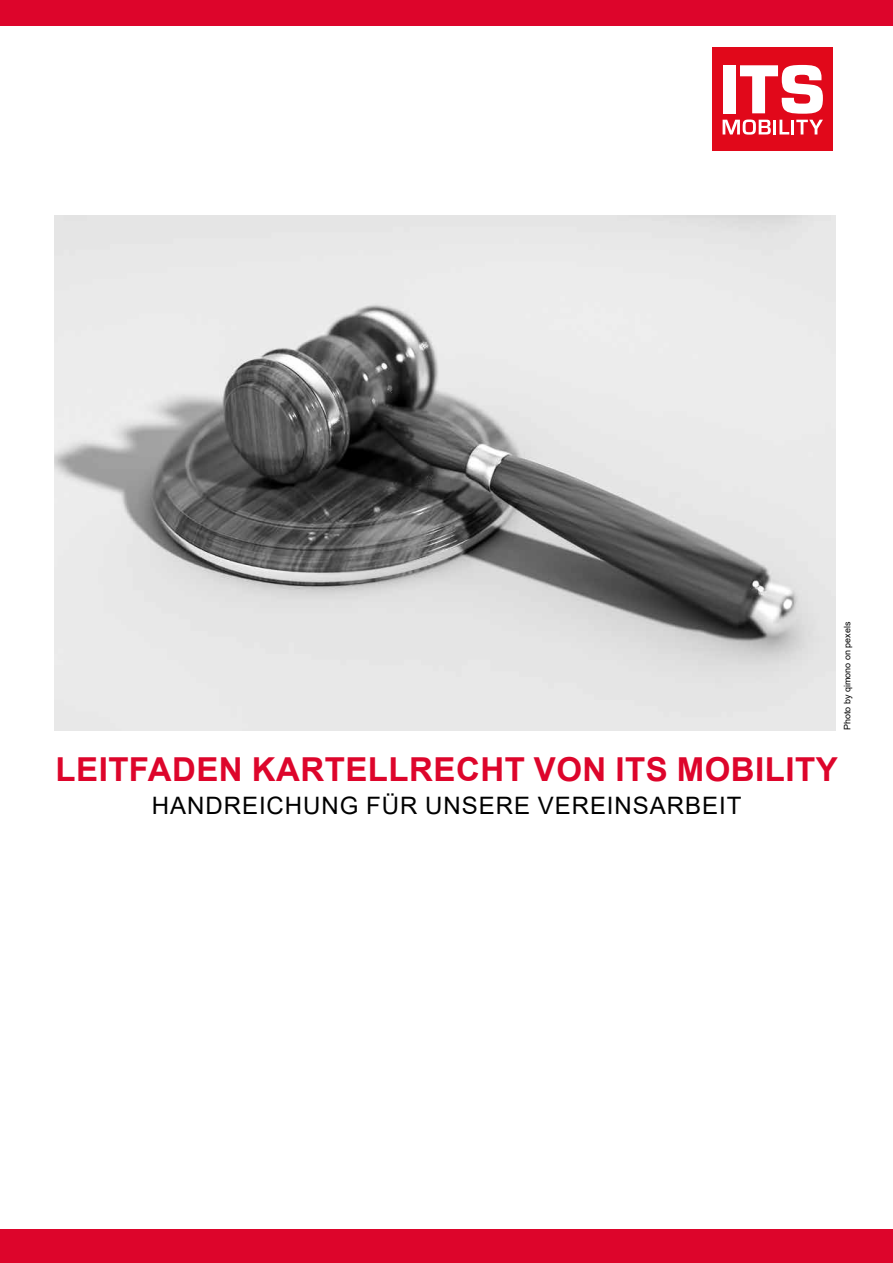
<style>
.page{position:relative;width:893px;height:1263px;background:#fff}
.page>*{position:absolute;margin:0;border:0;box-sizing:border-box;transform-origin:0 0}
.t1{font:700 33px "Arial";letter-spacing:.015em;color:#dd052b}
.t2{font:24px "Arial";letter-spacing:.04em;color:#000}
.t3{font:9px "Arial";color:#000}
</style>
<div class="page">
<div style="left:0;top:0;width:893px;height:26px;background:#dd052b"></div>
<div style="left:0;top:1229px;width:893px;height:34px;background:#dd052b"></div>
<div style="left:712px;top:47px;width:121px;height:104px;background:#e1081a"></div>
<div style="left:723px;top:65px;width:12px;height:48px;background:#fff"></div>
<svg style="left:740px;top:65px;width:83px;height:49px"></svg>
<svg style="left:723px;top:120px;width:48px;height:15px"></svg>
<hr style="left:773px;top:120px;width:3px;height:14px;background:#fff">
<svg style="left:779px;top:120px;width:10px;height:14px"></svg>
<hr style="left:791px;top:120px;width:3px;height:14px;background:#fff">
<svg style="left:796px;top:120px;width:27px;height:14px"></svg>
<img style="left:54px;top:216px;width:782px;height:514px">
<p class="t3" style="left:841px;top:730px;width:110px;rotate:-90deg">Photo by qimono on pexels</p>
<p class="t1" style="left:55px;top:746px;width:784px">LEITFADEN KARTELLRECHT VON ITS MOBILITY</p>
<p class="t2" style="left:152px;top:789px;width:591px">HANDREICHUNG FÜR UNSERE VEREINSARBEIT</p>
</div>
